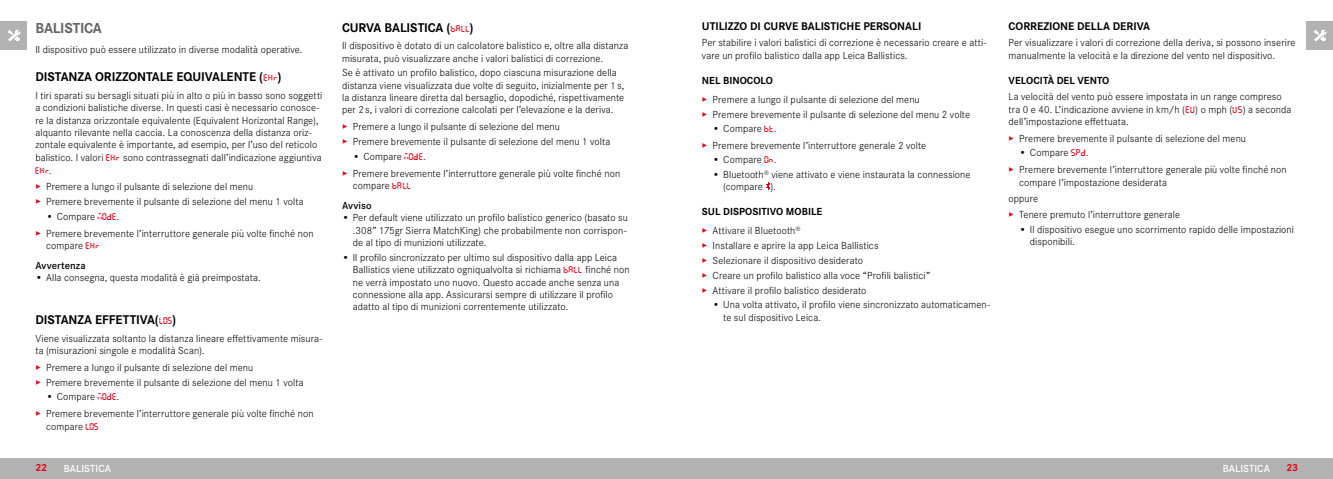
<style>
.page{position:relative;width:1333px;height:479px;background:#fff}
.page>*{position:absolute;margin:0;border:0;box-sizing:border-box;transform-origin:0 0}
.Heading____Chapter{font:700 15px "Corporate S";letter-spacing:-.015em;color:#646363}
.Heading____Heading_01{font:700 13.12px "Corporate S";letter-spacing:-.01em;color:#000}
.Heading____Heading_02{font:700 11.5px "Corporate S";letter-spacing:-.005em;color:#000}
.Text____Body_Text{font:300 10.62px/12.5px "Corporate S";letter-spacing:.005em;color:#000}
.Heading____Heading_03_blind{font:700 10.62px "Corporate S";color:#000}
.t1{font:600 10.62px "Corporate S";letter-spacing:.005em;color:#fff}
.Heading____Note_Heading{font:600 10.62px "Corporate S";letter-spacing:.005em;color:#000}
.Text____oder{font:300 10.62px "Corporate S";letter-spacing:.01em;color:#000}
.t2{font:700 10.62px "Corporate S";color:#e3051b}
.Text____Body_Text-2{font:10px "Digital Dismay";color:#e3051b}
.s1{font-family:"Digital Dismay";font-weight:400;font-size:10px;color:#e3051b}
.s2{font-family:"Corporate S";font-weight:300;font-size:10.62px;color:#000}
.s3{color:#e3051b}
</style>
<div class="page">
<div style="left:0;top:21px;width:27px;height:29px;background:#b3b2b2"></div>
<img style="left:8px;top:30px;width:13px;height:11px">
<div style="left:1306px;top:21px;width:26px;height:29px;background:#b3b2b2"></div>
<img style="left:1314px;top:30px;width:12px;height:11px">
<div style="left:666px;top:457px;width:666px;height:21px;background:#b3b2b2"></div>
<div style="left:0;top:457px;width:666px;height:21px;background:#b3b2b2"></div>
<svg style="left:766px;top:182px;width:4px;height:8px"></svg>
<p class="Heading____Chapter" style="left:35px;top:16px;width:68px">BALISTICA</p>
<p class="Text____Body_Text" style="left:35px;top:42px;width:269px">Il dispositivo può essere utilizzato in diverse modalità operative.</p>
<p class="Heading____Heading_01" style="left:35px;top:66px;width:247px">DISTANZA ORIZZONTALE EQUIVALENTE (<span class="s1">EHR</span>)</p>
<p class="Text____Body_Text" style="left:35px;top:88px;width:288px">I tiri sparati su bersagli situati più in alto o più in basso sono soggetti a condizioni balistiche diverse. In questi casi è necessario conosce&shy;re la distanza orizzontale equivalente (Equivalent Horizontal Range), alquanto rilevante nella caccia. La conoscenza della distanza oriz&shy;zontale equivalente è importante, ad esempio, per l’uso del reticolo balistico. I valori <span class="s1">EHR</span> sono contrassegnati dall’indicazione aggiuntiva</p>
<p class="Text____Body_Text-2" style="left:35px;top:165px;width:18px">EHR<span class="s2">.</span></p>
<p class="Text____Body_Text" style="left:35px;top:180px;width:219px"><span class="s3">▸</span> Premere a lungo il pulsante di selezione del menu</p>
<p class="Text____Body_Text" style="left:35px;top:195px;width:270px"><span class="s3">▸</span> Premere brevemente il pulsante di selezione del menu 1 volta</p>
<p class="Text____Body_Text" style="left:46px;top:209px;width:75px">• Compare <span class="s1">MODE</span>.</p>
<p class="Text____Body_Text" style="left:46px;top:226px;width:269px;text-indent:-11px"><span class="s3">▸</span> Premere brevemente l’interruttore generale più volte finché non compare <span class="s1">EHR</span></p>
<p class="Heading____Note_Heading" style="left:35px;top:257px;width:52px">Avvertenza</p>
<p class="Text____Body_Text" style="left:35px;top:271px;width:227px">• Alla consegna, questa modalità è già preimpostata.</p>
<p class="Heading____Heading_01" style="left:35px;top:309px;width:142px">DISTANZA EFFETTIVA(<span class="s1">LOS</span>)</p>
<p class="Text____Body_Text" style="left:35px;top:331px;width:288px">Viene visualizzata soltanto la distanza lineare effettivamente misura&shy;ta (misurazioni singole e modalità Scan).</p>
<p class="Text____Body_Text" style="left:35px;top:360px;width:219px"><span class="s3">▸</span> Premere a lungo il pulsante di selezione del menu</p>
<p class="Text____Body_Text" style="left:35px;top:375px;width:270px"><span class="s3">▸</span> Premere brevemente il pulsante di selezione del menu 1 volta</p>
<p class="Text____Body_Text" style="left:46px;top:389px;width:75px">• Compare <span class="s1">MODE</span>.</p>
<p class="Text____Body_Text" style="left:46px;top:406px;width:269px;text-indent:-11px"><span class="s3">▸</span> Premere brevemente l’interruttore generale più volte finché non compare <span class="s1">LOS</span></p>
<p class="Heading____Heading_01" style="left:342px;top:17px;width:133px">CURVA BALISTICA (<span class="s1">BALL</span>)</p>
<p class="Text____Body_Text" style="left:342px;top:39px;width:288px">Il dispositivo è dotato di un calcolatore balistico e, oltre alla distanza misurata, può visualizzare anche i valori balistici di correzione.</p>
<p class="Text____Body_Text" style="left:342px;top:66px;width:284px">Se è attivato un profilo balistico, dopo ciascuna misurazione della distanza viene visualizzata due volte di seguito, inizialmente per 1s, la distanza lineare diretta dal bersaglio, dopodiché, rispettivamente per 2s, i valori di correzione calcolati per l’elevazione e la deriva.</p>
<p class="Text____Body_Text" style="left:342px;top:120px;width:219px"><span class="s3">▸</span> Premere a lungo il pulsante di selezione del menu</p>
<p class="Text____Body_Text" style="left:342px;top:135px;width:270px"><span class="s3">▸</span> Premere brevemente il pulsante di selezione del menu 1 volta</p>
<p class="Text____Body_Text" style="left:353px;top:149px;width:75px">• Compare <span class="s1">MODE</span>.</p>
<p class="Text____Body_Text" style="left:353px;top:166px;width:269px;text-indent:-11px"><span class="s3">▸</span> Premere brevemente l’interruttore generale più volte finché non compare <span class="s1">BALL</span></p>
<p class="Heading____Note_Heading" style="left:342px;top:197px;width:31px">Avviso</p>
<p class="Text____Body_Text" style="left:353px;top:211px;width:277px;text-align:justify;text-indent:-11px">• Per default viene utilizzato un profilo balistico generico (basato su .308″ 175gr Sierra MatchKing) che probabilmente non corrispon&shy;de al tipo di munizioni utilizzate.</p>
<p class="Text____Body_Text" style="left:353px;top:250px;width:278px;text-indent:-11px">• Il profilo sincronizzato per ultimo sul dispositivo dalla app Leica Ballistics viene utilizzato ogniqualvolta si richiama <span class="s1">BALL</span> finché non ne verrà impostato uno nuovo. Questo accade anche senza una connessione alla app. Assicurarsi sempre di utilizzare il profilo adatto al tipo di munizioni correntemente utilizzato.</p>
<p class="Heading____Heading_02" style="left:702px;top:18px;width:221px">UTILIZZO DI CURVE BALISTICHE PERSONALI</p>
<p class="Text____Body_Text" style="left:702px;top:36px;width:286px">Per stabilire i valori balistici di correzione è necessario creare e atti&shy;vare un profilo balistico dalla app Leica Ballistics.</p>
<p class="Heading____Heading_03_blind" style="left:702px;top:72px;width:73px">NEL BINOCOLO</p>
<p class="Text____Body_Text" style="left:702px;top:92px;width:219px"><span class="s3">▸</span> Premere a lungo il pulsante di selezione del menu</p>
<p class="Text____Body_Text" style="left:702px;top:107px;width:270px"><span class="s3">▸</span> Premere brevemente il pulsante di selezione del menu 2 volte</p>
<p class="Text____Body_Text" style="left:712px;top:122px;width:65px">• Compare <span class="s1">BT</span>.</p>
<p class="Text____Body_Text" style="left:702px;top:138px;width:226px"><span class="s3">▸</span> Premere brevemente l’interruttore generale 2 volte</p>
<p class="Text____Body_Text" style="left:712px;top:153px;width:65px">• Compare <span class="s1">ON</span>.</p>
<p class="Text____Body_Text" style="left:723px;top:167px;width:249px;text-indent:-11px">• Bluetooth<sup>®</sup> viene attivato e viene instaurata la connessione (compare ).</p>
<p class="Heading____Heading_03_blind" style="left:702px;top:203px;width:122px">SUL DISPOSITIVO MOBILE</p>
<p class="Text____Body_Text" style="left:702px;top:223px;width:100px"><span class="s3">▸</span> Attivare il Bluetooth<sup>®</sup></p>
<p class="Text____Body_Text" style="left:702px;top:238px;width:178px"><span class="s3">▸</span> Installare e aprire la app Leica Ballistics</p>
<p class="Text____Body_Text" style="left:702px;top:253px;width:163px"><span class="s3">▸</span> Selezionare il dispositivo desiderato</p>
<p class="Text____Body_Text" style="left:702px;top:268px;width:230px"><span class="s3">▸</span> Creare un profilo balistico alla voce “Profili balistici”</p>
<p class="Text____Body_Text" style="left:702px;top:283px;width:166px"><span class="s3">▸</span> Attivare il profilo balistico desiderato</p>
<p class="Text____Body_Text" style="left:723px;top:298px;width:268px;text-indent:-11px">• Una volta attivato, il profilo viene sincronizzato automaticamen&shy;te sul dispositivo Leica.</p>
<p class="Heading____Heading_02" style="left:1008px;top:18px;width:143px">CORREZIONE DELLA DERIVA</p>
<p class="Text____Body_Text" style="left:1008px;top:36px;width:288px">Per visualizzare i valori di correzione della deriva, si possono inserire manualmente la velocità e la direzione del vento nel dispositivo.</p>
<p class="Heading____Heading_03_blind" style="left:1008px;top:72px;width:102px">VELOCITÀ DEL VENTO</p>
<p class="Text____Body_Text" style="left:1008px;top:90px;width:284px">La velocità del vento può essere impostata in un range compreso tra 0 e 40. L’indicazione avviene in km/h (<span class="s1">EU</span>) o mph (<span class="s1">US</span>) a seconda dell’impostazione effettuata.</p>
<p class="Text____Body_Text" style="left:1008px;top:131px;width:239px"><span class="s3">▸</span> Premere brevemente il pulsante di selezione del menu</p>
<p class="Text____Body_Text" style="left:1019px;top:146px;width:71px">• Compare <span class="s1">SPD</span>.</p>
<p class="Text____Body_Text" style="left:1019px;top:163px;width:269px;text-indent:-11px"><span class="s3">▸</span> Premere brevemente l’interruttore generale più volte finché non compare l’impostazione desiderata</p>
<p class="Text____oder" style="left:1008px;top:190px;width:31px">oppure</p>
<p class="Text____Body_Text" style="left:1008px;top:208px;width:173px"><span class="s3">▸</span> Tenere premuto l’interruttore generale</p>
<p class="Text____Body_Text" style="left:1029px;top:222px;width:266px;text-indent:-11px">• Il dispositivo esegue uno scorrimento rapido delle impostazioni disponibili.</p>
<p class="t2" style="left:35px;top:459px;width:13px">22</p>
<p class="t1" style="left:64px;top:459px;width:49px">BALISTICA</p>
<p class="t1" style="left:1222px;top:459px;width:49px">BALISTICA</p>
<p class="t2" style="left:1286px;top:459px;width:13px">23</p>
</div>
